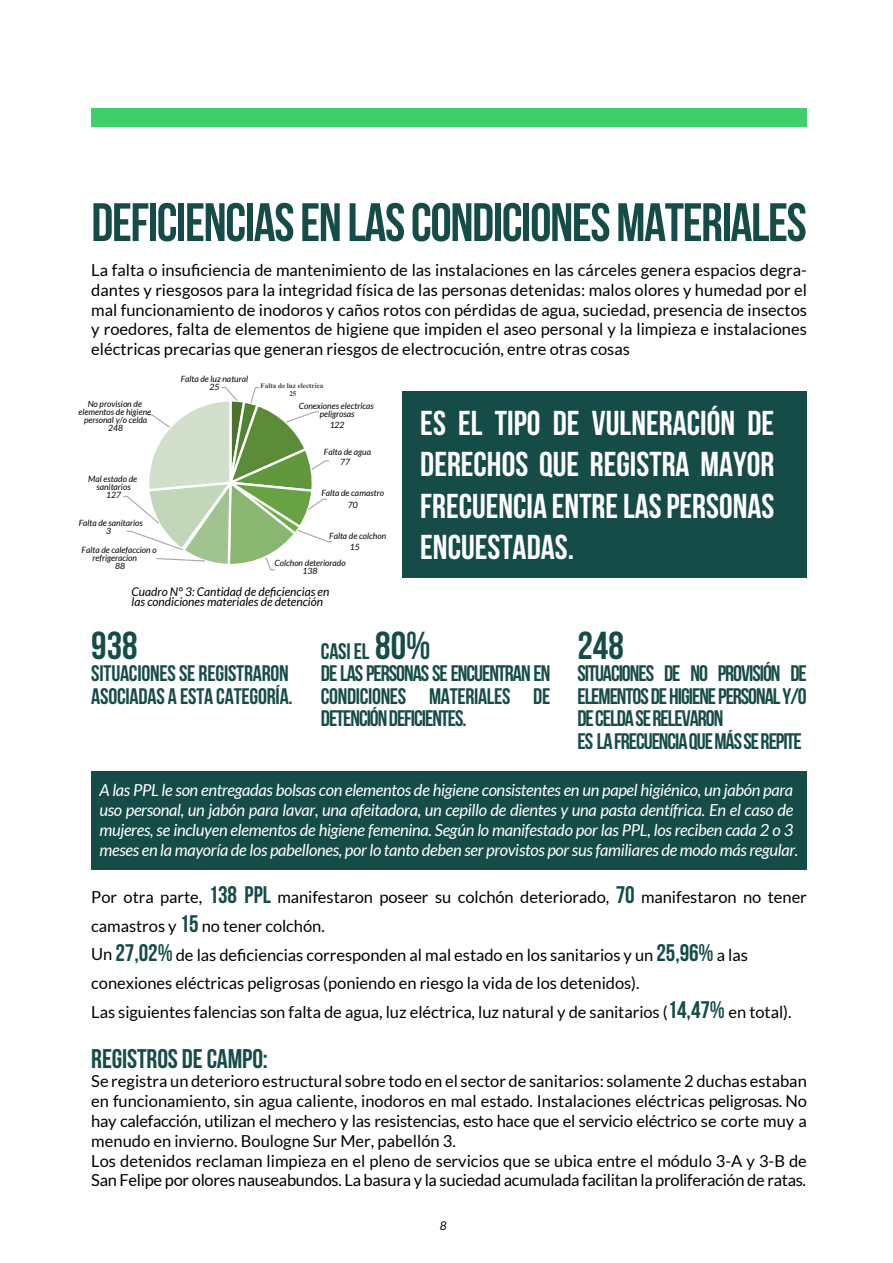
<style>
.page{position:relative;width:893px;height:1263px;background:#fff}
.page>*{position:absolute;margin:0;border:0;box-sizing:border-box;transform-origin:0 0}
.t1{font:700 54px "Bebas Neue";letter-spacing:-.025em;color:#164c48}
.t2{font:700 39px "Bebas Neue";color:#164c48}
.t3{font:700 34.5px/41.4px "Bebas Neue";color:#fff;text-align:justify}
.t4{font:700 27px "Bebas Neue";letter-spacing:-.005em;color:#164c48}
.t5{font:700 22.5px/22.5px "Bebas Neue";letter-spacing:-.045em;color:#164c48}
.t6{font:700 22.5px/22.5px "Bebas Neue";letter-spacing:-.01em;color:#164c48}
.t7{font:16.5px/19.8px "Lato";letter-spacing:-.005em;color:#000}
.t8{font:italic 16.5px/19.8px "Lato";letter-spacing:-.02em;color:#fff}
.t9{font:italic 12px/10.5px "Lato";color:#000}
.t10{font:italic 8.55px/8.1px "Lato";color:#000;text-align:center}
.t11{font:700 7.05px/8.1px "Times New Roman";letter-spacing:.005em;color:#404040;text-align:center}
.s1{font-size:39px}
.s2{font-family:"Bebas Neue";font-weight:700;font-size:24px;color:#164c48}
</style>
<div class="page">
<div style="left:91px;top:771px;width:716px;height:99px;background:#164c48"></div>
<div style="left:91px;top:108px;width:716px;height:18px;background:#40cd6b"></div>
<div style="left:402px;top:391px;width:405px;height:187px;background:#164c48"></div>
<svg style="left:123px;top:387px;width:210px;height:184px"></svg>
<h1 class="t1" style="left:91px;top:193px;width:717px">DEFICIENCIAS EN LAS CONDICIONES MATERIALES</h1>
<p class="t7" style="left:91px;top:260px;width:717px;text-align:justify">La falta o insuficiencia de mantenimiento de las instalaciones en las cárceles genera espacios degra&shy;dantes y riesgosos para la integridad física de las personas detenidas: malos olores y humedad por el mal funcionamiento de inodoros y caños rotos con pérdidas de agua, suciedad, presencia de insectos y roedores, falta de elementos de higiene que impiden el aseo personal y la limpieza e instalaciones eléctricas precarias que generan riesgos de electrocución, entre otras cosas</p>
<p class="t10" style="left:78px;top:400px;width:74px">No provision de elementos de higiene personal y/o celda<br>248</p>
<p class="t10" style="left:88px;top:475px;width:50px">Mal estado de sanitarios<br>127</p>
<p class="t10" style="left:79px;top:519px;width:66px">Falta de sanitarios<br>3</p>
<p class="t10" style="left:82px;top:546px;width:77px">Falta de calefaccion o</p>
<p class="t10" style="left:93px;top:554px;width:46px">refrigeracion</p>
<p class="t10" style="left:115px;top:562px;width:11px">88</p>
<p class="t10" style="left:181px;top:375px;width:69px">Falta de luz natural<br>25</p>
<p class="t11" style="left:261px;top:381px;width:64px">Falta de luz electrica<br>25</p>
<p class="t10" style="left:299px;top:402px;width:77px">Conexiones electricas peligrosas</p>
<p class="t10" style="left:330px;top:421px;width:16px">122</p>
<p class="t10" style="left:324px;top:447px;width:49px;line-height:10.5px">Falta de agua<br>77</p>
<p class="t10" style="left:321px;top:488px;width:64px;line-height:11.1px">Falta de camastro<br>70</p>
<p class="t10" style="left:350px;top:531px;width:38px;line-height:10.5px;text-align:left;text-indent:-21px">Falta de colchon<br>15</p>
<p class="t10" style="left:274px;top:559px;width:73px">Colchon deteriorado<br>138</p>
<p class="t9" style="left:132px;top:587px;width:199px">Cuadro N° 3: Cantidad de deficiencias en las condiciones materiales de detención</p>
<h3 class="t3" style="left:420px;top:402px;width:356px">ES EL TIPO DE VULNERACIÓN DE DERECHOS QUE REGISTRA MAYOR FRECUENCIA ENTRE LAS PERSONAS ENCUESTADAS.</h3>
<h2 class="t2" style="left:91px;top:624px;width:48px">938</h2>
<h3 class="t6" style="left:91px;top:662px;width:203px">SITUACIONES SE REGISTRARON<br>ASOCIADAS A ESTA CATEGORÍA.</h3>
<h3 class="t5" style="left:321px;top:639px;width:231px">CASI EL <span class="s1">80%<br></span>DE LAS PERSONAS SE ENCUENTRAN EN<br>CONDICIONES MATERIALES DE<br>DETENCIÓN DEFICIENTES.</h3>
<h2 class="t2" style="left:577px;top:624px;width:48px">248</h2>
<h3 class="t5" style="left:577px;top:662px;width:231px">SITUACIONES DE NO PROVISIÓN DE<br>ELEMENTOS DE HIGIENE PERSONAL Y/O<br>DE CELDA SE RELEVARON<br>ES LA FRECUENCIA QUE MÁS SE REPITE</h3>
<p class="t8" style="left:99px;top:781px;width:700px">A las PPL le son entregadas bolsas con elementos de higiene consistentes en un papel higiénico, un jabón para uso personal, un jabón para lavar, una afeitadora, un cepillo de dientes y una pasta dentífrica. En el caso de mujeres, se incluyen elementos de higiene femenina. Según lo manifestado por las PPL, los reciben cada 2 o 3 meses en la mayoría de los pabellones, por lo tanto deben ser provistos por sus familiares de modo más regular.</p>
<p class="t7" style="left:91px;top:883px;width:717px;line-height:28.5px">Por otra parte, <span class="s2">138 PPL</span> manifestaron poseer su colchón deteriorado, <span class="s2">70</span> manifestaron no tener camastros y <span class="s2">15</span> no tener colchón.<br>Un <span class="s2">27,02%</span> de las deficiencias corresponden al mal estado en los sanitarios y un <span class="s2">25,96%</span> a las conexiones eléctricas peligrosas (poniendo en riesgo la vida de los detenidos).<br>Las siguientes falencias son falta de agua, luz eléctrica, luz natural y de sanitarios (<span class="s2">14,47%</span> en total).</p>
<h3 class="t4" style="left:91px;top:1043px;width:178px">REGISTROS DE CAMPO:</h3>
<p class="t7" style="left:91px;top:1071px;width:717px">Se registra un deterioro estructural sobre todo en el sector de sanitarios: solamente 2 duchas estaban en funcionamiento, sin agua caliente, inodoros en mal estado. Instalaciones eléctricas peligrosas. No hay calefacción, utilizan el mechero y las resistencias, esto hace que el servicio eléctrico se corte muy a menudo en invierno. Boulogne Sur Mer, pabellón 3.<br>Los detenidos reclaman limpieza en el pleno de servicios que se ubica entre el módulo 3-A y 3-B de San Felipe por olores nauseabundos. La basura y la suciedad acumulada facilitan la proliferación de ratas.</p>
<p class="t9" style="left:440px;top:1221px;width:8px">8</p>
</div>
